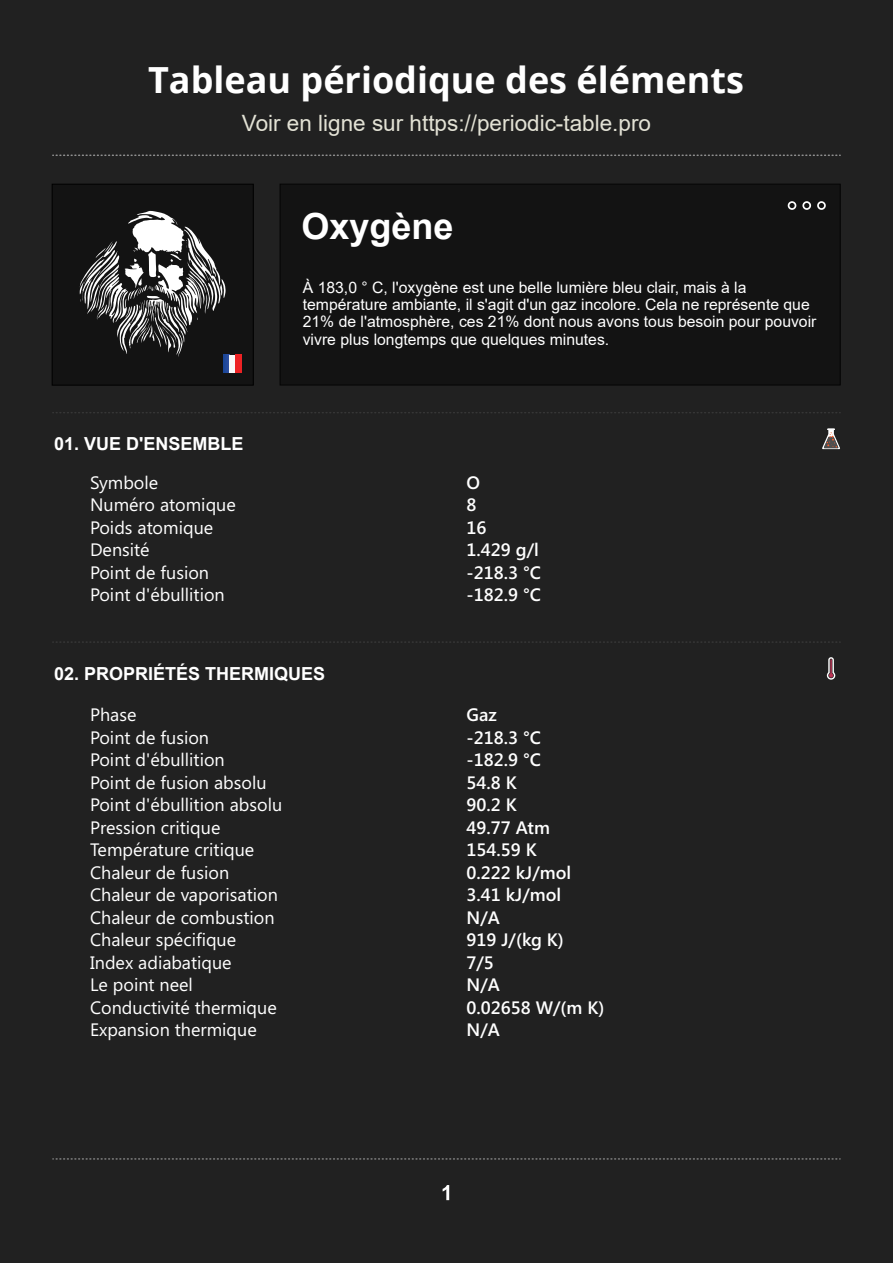
<style>
.page{position:relative;width:893px;height:1263px;background:#fff}
.page>*{position:absolute;margin:0;border:0;box-sizing:border-box;transform-origin:0 0}
.t1{font:700 36px "Open Sans";color:#fff}
.t2{font:700 36px "Arial";color:#fff}
.t3{font:22.5px "Arial";color:#e3e2d5}
.t4{font:18px/22.5px "Segoe";color:#fff}
.t5{font:600 18px/22.5px "Segoe";color:#fff}
.t6{font:700 18px "Arial";color:#fff}
.t7{font:15.75px/17.2px "Arial";color:#fff}
</style>
<div class="page">
<div style="left:0;top:0;width:892px;height:1263px;background:#212121"></div>
<svg style="left:442px;top:1185px;width:7px;height:15px"></svg>
<svg style="left:53px;top:1158px;width:787px;height:2px"></svg>
<div style="left:280px;top:184px;width:560px;height:201px;background:#131313"></div>
<svg style="left:787px;top:201px;width:38px;height:9px"></svg>
<svg style="left:826px;top:657px;width:9px;height:23px"></svg>
<svg style="left:52px;top:641px;width:788px;height:2px"></svg>
<svg style="left:822px;top:429px;width:18px;height:20px"></svg>
<svg style="left:52px;top:412px;width:788px;height:1px"></svg>
<svg style="left:52px;top:155px;width:788px;height:1px"></svg>
<div style="left:52px;top:184px;width:201px;height:201px;background:#131313"></div>
<div style="left:52px;top:184px;width:202px;height:202px;border:1px solid #000"></div>
<svg style="left:80px;top:211px;width:146px;height:146px"></svg>
<div style="left:223px;top:355px;width:6px;height:18px;background:#22499b"></div>
<div style="left:229px;top:355px;width:6px;height:18px;background:#f9f9f9"></div>
<div style="left:235px;top:355px;width:6px;height:18px;background:#ed2224"></div>
<h1 class="t1" style="left:148px;top:55px;width:597px">Tableau périodique des éléments</h1>
<p class="t3" style="left:262px;top:108px;width:375px">https://periodic-table.pro/Element/O/fr</p>
<p class="t3" style="left:242px;top:108px;width:410px">Voir en ligne sur https://periodic-table.p o</p>
<h1 class="t2" style="left:301px;top:201px;width:154px">Oxygène</h1>
<p class="t6" style="left:54px;top:431px;width:191px">01. VUE D'ENSEMBLE</p>
<p class="t4" style="left:90px;top:471px;width:147px">Symbole<br>Numéro atomique<br>Poids atomique<br>Densité<br>Point de fusion<br>Point d'ébullition</p>
<p class="t7" style="left:303px;top:279px;width:515px">À 183,0 ° C, l'oxygène est une belle lumière bleu clair, mais à la température ambiante, il s'agit d'un gaz incolore. Cela ne représente que 21% de l'atmosphère, ces 21% dont nous avons tous besoin pour pouvoir vivre plus longtemps que quelques minutes.</p>
<p class="t5" style="left:466px;top:470px;width:76px">O<br>8<br>16<br>1.429 g/l -218.3 °C -182.9 °C</p>
<p class="t6" style="left:54px;top:661px;width:273px">02. PROPRIÉTÉS THERMIQUES</p>
<p class="t4" style="left:90px;top:703px;width:194px">Phase<br>Point de fusion<br>Point d'ébullition<br>Point de fusion absolu<br>Point d'ébullition absolu<br>Pression critique<br>Température critique<br>Chaleur de fusion<br>Chaleur de vaporisation<br>Chaleur de combustion<br>Chaleur spécifique<br>Index adiabatique<br>Le point neel<br>Conductivité thermique<br>Expansion thermique</p>
<p class="t5" style="left:466px;top:703px;width:139px">Gaz<br>-218.3 °C<br>-182.9 °C<br>54.8 K<br>90.2 K<br>49.77 Atm<br>154.59 K<br>0.222 kJ/mol<br>3.41 kJ/mol<br>N/A<br>919 J/(kg K)<br>7/5<br>N/A<br>0.02658 W/(m K)<br>N/A</p>
</div>
